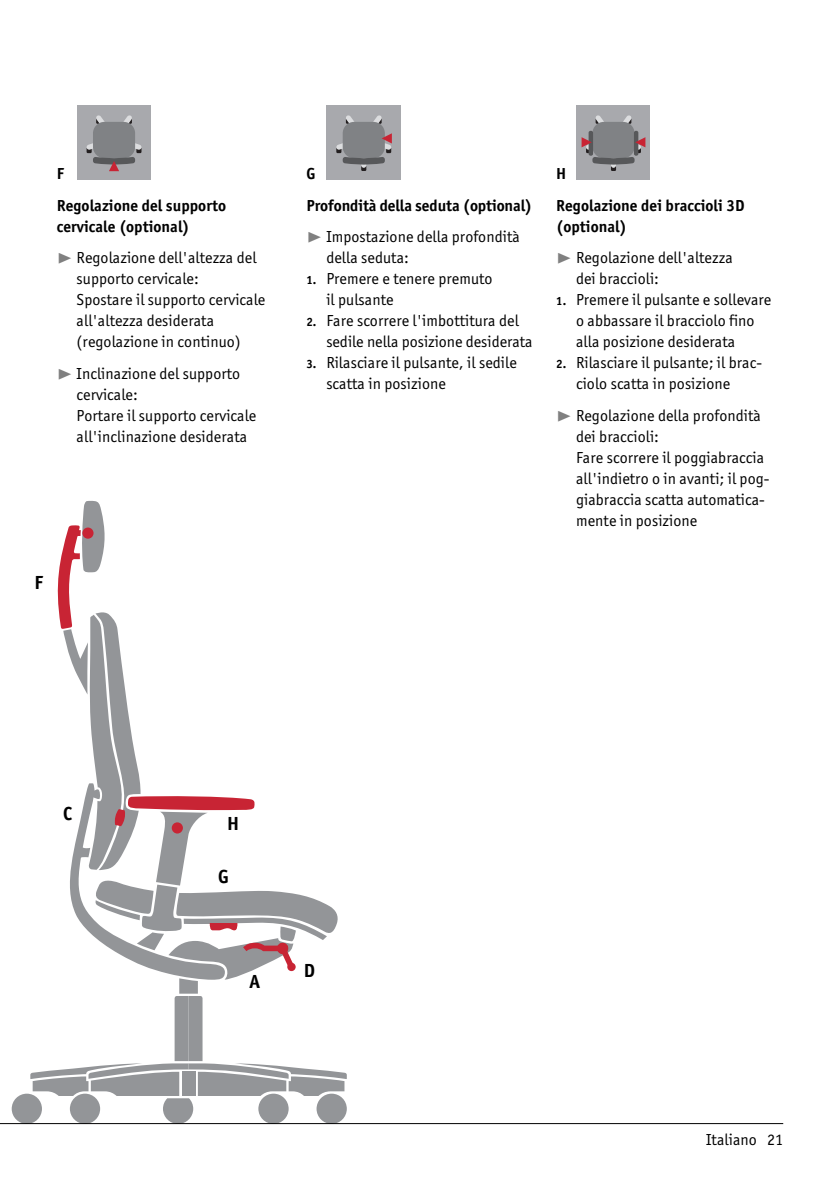
<style>
.page{position:relative;width:840px;height:1191px;background:#fff}
.page>*{position:absolute;margin:0;border:0;box-sizing:border-box;transform-origin:0 0}
.t1{font:700 19px "Officina San Itc T";color:#000}
.t2{font:16px/21px "Officina San Itc T";letter-spacing:.005em;color:#000}
.t3{font:700 16px/21px "Officina San Itc T";letter-spacing:.005em;color:#000}
.s1{font-family:"Zeal";color:#808080}
.s2{font-family:"Zeal";font-weight:400;color:#808080}
.s3{font-weight:400}
.s4{font-weight:700;font-size:12px}
</style>
<div class="page">
<div style="left:77px;top:106px;width:73px;height:73px;background:#a8a9ad"></div>
<svg style="left:86px;top:115px;width:56px;height:56px"></svg>
<div style="left:326px;top:106px;width:74px;height:73px;background:#a8a9ad"></div>
<svg style="left:336px;top:115px;width:55px;height:56px"></svg>
<div style="left:576px;top:106px;width:73px;height:73px;background:#a8a9ad"></div>
<svg style="left:581px;top:115px;width:64px;height:56px"></svg>
<div style="left:12px;top:1093px;width:30px;height:30px;background:#939598;border-radius:50%"></div>
<svg style="left:30px;top:501px;width:316px;height:622px"></svg>
<div style="left:82px;top:527px;width:11px;height:11px;background:#c82434;border-radius:50%"></div>
<hr style="left:0;top:1123px;width:782px;height:1px;background:#000">
<p class="t3" style="left:57px;top:163px;width:9px">F</p>
<p class="t3" style="left:57px;top:195px;width:171px">Regolazione del supporto cervicale (optional)</p>
<p class="t2" style="left:77px;top:247px;width:190px;text-indent:-20px"><span class="s1">®</span> Regolazione dell'altezza del supporto cervicale:<br>Spostare il supporto cervicale all'altezza desiderata (regolazione in continuo)</p>
<p class="t2" style="left:77px;top:363px;width:181px;text-indent:-20px"><span class="s1">®</span> Inclinazione del supporto cervicale:<br>Portare il supporto cervicale all'inclinazione desiderata</p>
<p class="t1" style="left:34px;top:571px;width:10px">F</p>
<p class="t3" style="left:306px;top:163px;width:10px">G</p>
<p class="t3" style="left:306px;top:189px;width:227px;line-height:31.6px">Profondità della seduta (optional) <span class="s2">®</span> <span class="s3">Impostazione della profondità</span></p>
<p class="t2" style="left:326px;top:247px;width:84px">della seduta:</p>
<p class="t2" style="left:326px;top:268px;width:168px;text-indent:-20px"><span class="s4">1.</span> Premere e tenere premuto il pulsante</p>
<p class="t2" style="left:326px;top:310px;width:208px;text-indent:-20px"><span class="s4">2.</span> Fare scorrere l'imbottitura del sedile nella posizione desiderata</p>
<p class="t2" style="left:326px;top:352px;width:192px;text-indent:-20px"><span class="s4">3.</span> Rilasciare il pulsante, il sedile scatta in posizione</p>
<p class="t3" style="left:556px;top:163px;width:12px">H</p>
<p class="t3" style="left:556px;top:195px;width:190px">Regolazione dei braccioli 3D (optional)</p>
<p class="t2" style="left:575px;top:247px;width:158px;text-indent:-20px"><span class="s1">®</span> Regolazione dell'altezza dei braccioli:</p>
<p class="t2" style="left:575px;top:289px;width:197px;text-indent:-20px"><span class="s4">1.</span> Premere il pulsante e sollevare o abbassare il bracciolo fino alla posizione desiderata</p>
<p class="t2" style="left:575px;top:352px;width:187px;text-indent:-20px"><span class="s4">2.</span> Rilasciare il pulsante; il brac&shy;ciolo scatta in posizione</p>
<p class="t2" style="left:575px;top:405px;width:195px;text-indent:-20px"><span class="s1">®</span> Regolazione della profondità dei braccioli:<br>Fare scorrere il poggiabraccia all'indietro o in avanti; il pog&shy;giabraccia scatta automatica&shy;mente in posizione</p>
<p class="t1" style="left:63px;top:802px;width:10px">C</p>
<p class="t1" style="left:227px;top:812px;width:13px">H</p>
<p class="t1" style="left:218px;top:865px;width:12px">G</p>
<p class="t1" style="left:249px;top:970px;width:12px">A</p>
<p class="t1" style="left:304px;top:959px;width:13px">D</p>
<p class="t2" style="left:705px;top:1129px;width:78px">Italiano 21</p>
</div>
